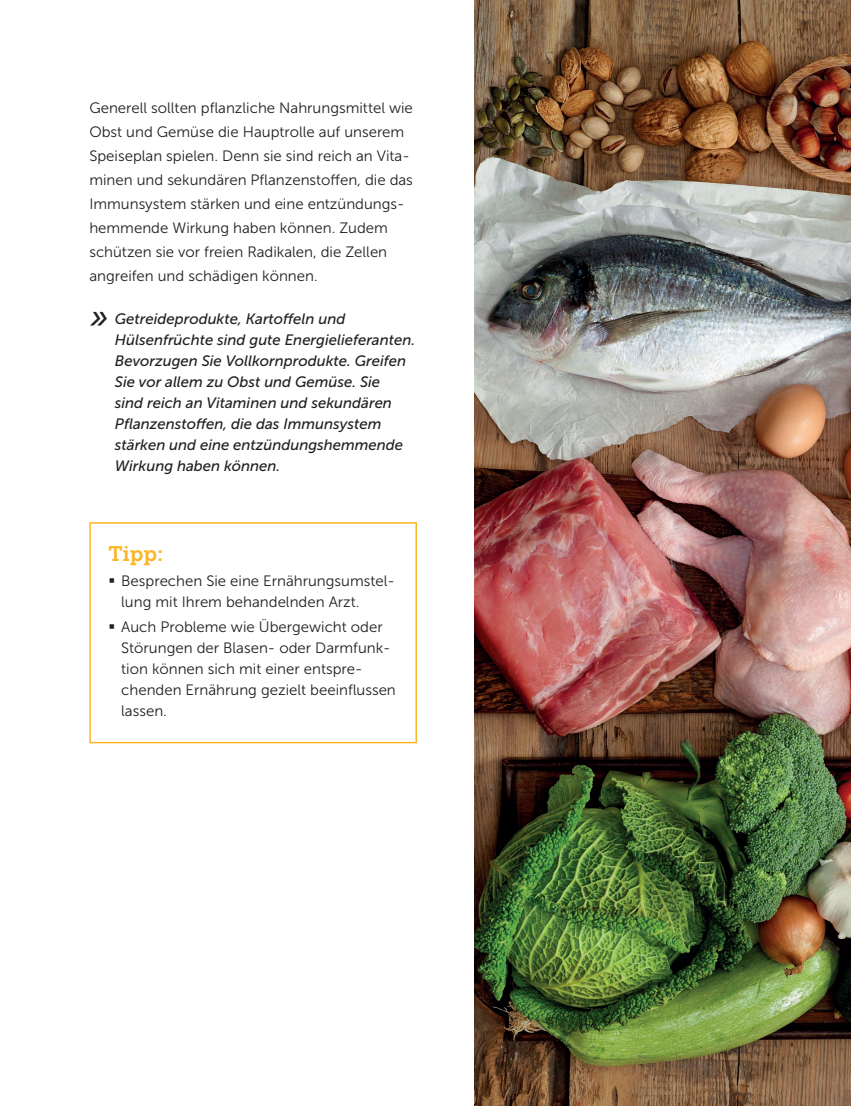
<style>
.page{position:relative;width:851px;height:1106px;background:#fff}
.page>*{position:absolute;margin:0;border:0;box-sizing:border-box;transform-origin:0 0}
.t1{font:21px "Museo Slab 700";color:#fcb525}
.t2{font:15px/24px "Museo Sans 300";color:#231f20}
.t3{font:italic 15px/21px "Museo Sans 500";color:#231f20}
.s1{font-family:"Museo Slab 500";font-size:33px}
</style>
<div class="page">
<div style="left:89px;top:522px;width:328px;height:221px;border:2px solid #fcb525"></div>
<img style="left:474px;top:0;width:376px;height:1106px">
<p class="t2" style="left:89px;top:96px;width:325px">Generell sollten pflanzliche Nahrungsmittel wie Obst und Gemüse die Hauptrolle auf unserem Speiseplan spielen. Denn sie sind reich an Vita&shy;minen und sekundären Pflanzenstoffen, die das Immunsystem stärken und eine entzündungs&shy;hemmende Wirkung haben können. Zudem schützen sie vor freien Radikalen, die Zellen angreifen und schädigen können.</p>
<p class="t3" style="left:115px;top:308px;width:302px;text-indent:-26px"><span class="s1">»</span> Getreideprodukte, Kartoffeln und Hülsenfrüchte sind gute Energielieferanten.<br>Bevorzugen Sie Vollkornprodukte. Greifen Sie vor allem zu Obst und Gemüse. Sie<br>sind reich an Vitaminen und sekundären Pflanzenstoffen, die das Immunsystem stärken und eine entzündungshemmende Wirkung haben können.</p>
<h1 class="t1" style="left:108px;top:541px;width:56px">Tipp:</h1>
<p class="t2" style="left:121px;top:570px;width:275px;line-height:21px">Besprechen Sie eine Ernährungsumstel&shy;lung mit Ihrem behandelnden Arzt.</p>
<p class="t2" style="left:121px;top:616px;width:276px;line-height:21px">Auch Probleme wie Übergewicht oder<br>Störungen der Blasen- oder Darmfunk&shy;tion können sich mit einer entspre&shy;chenden Ernährung gezielt beeinflussen lassen.</p>
</div>
